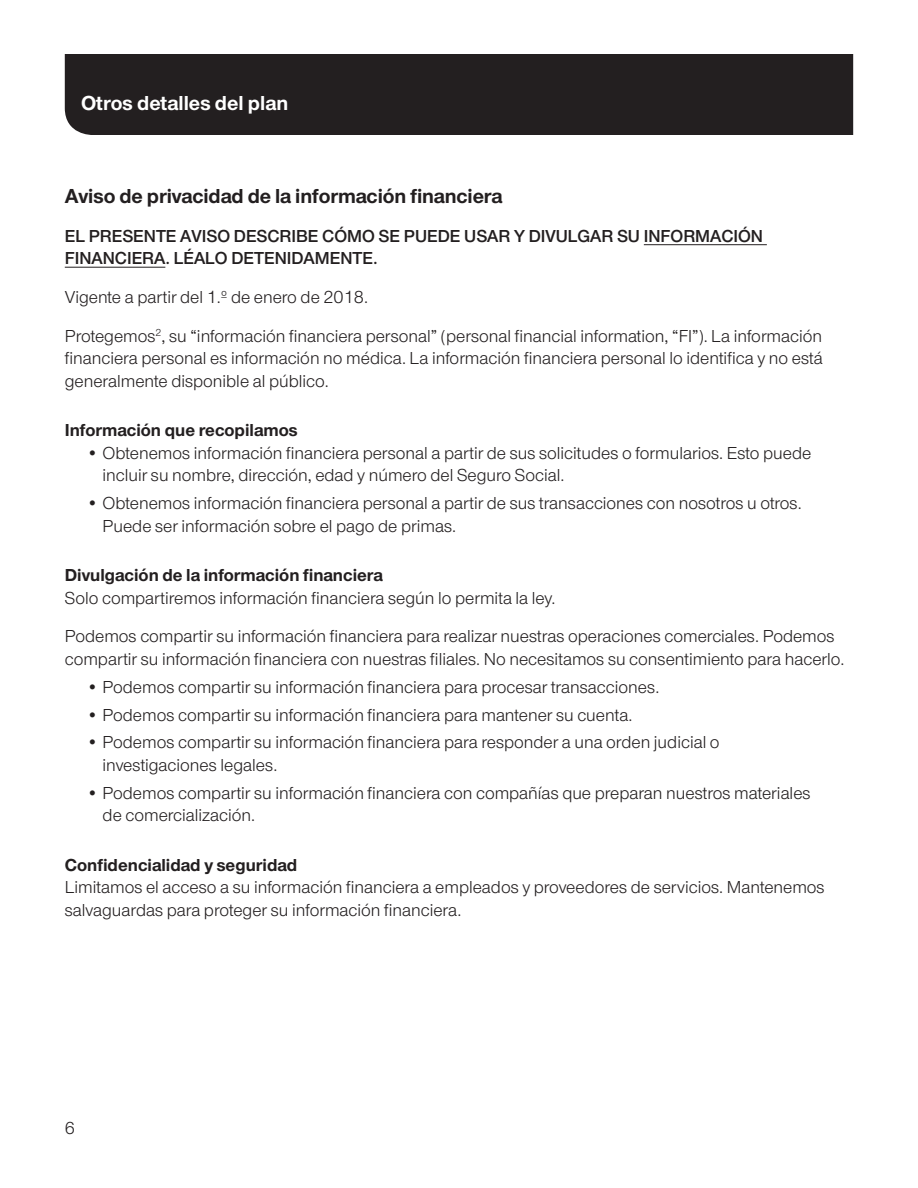
<style>
.page{position:relative;width:918px;height:1188px;background:#fff}
.page>*{position:absolute;margin:0;border:0;box-sizing:border-box;transform-origin:0 0}
.SUB_Subhead___12_15{font:700 21px "UHC Sans";letter-spacing:-.005em;color:#231f20}
.t1{font:700 21px "UHC Sans";color:#fff}
.Body___bullets_12_15{font:18px/22.5px "UHC Sans";color:#231f20}
.Body___12_15{font:18px/22.5px "UHC Sans";color:#231f20;text-align:justify}
.Body_BEFORE_bullet{font:18px/22.5px "UHC Sans";color:#231f20}
.Body___12_15-2{font:600 18px/22.5px "UHC Sans";color:#231f20}
.SUB_Subhead___AFTER{font:700 18px "UHC Sans";color:#231f20}
.SUB_Subhead___12_15-2{font:700 18px "UHC Sans";color:#231f20}
</style>
<div class="page">
<div style="left:65px;top:54px;width:788px;height:81px;background:#231f20"></div>
<hr style="left:644px;top:244px;width:123px;height:1px;background:#231f20">
<hr style="left:65px;top:267px;width:100px;height:1px;background:#231f20">
<p class="t1" style="left:81px;top:88px;width:209px">Otros detalles del plan</p>
<p class="SUB_Subhead___12_15" style="left:65px;top:182px;width:439px">Aviso de privacidad de la información financiera</p>
<p class="Body___12_15-2" style="left:65px;top:224px;width:700px">EL PRESENTE AVISO DESCRIBE CÓMO SE PUEDE USAR Y DIVULGAR SU INFORMACIÓN<br>FINANCIERA. LÉALO DETENIDAMENTE.</p>
<p class="Body___12_15" style="left:65px;top:285px;width:305px">Vigente a partir del 1.º de enero de 2018.</p>
<p class="Body___12_15" style="left:65px;top:324px;width:760px">Protegemos<sup>2</sup>, su “información financiera personal” (personal financial information, “FI”). La información financiera personal es información no médica. La información financiera personal lo identifica y no está generalmente disponible al público.</p>
<p class="SUB_Subhead___12_15-2" style="left:65px;top:418px;width:234px">Información que recopilamos</p>
<p class="Body___bullets_12_15" style="left:103px;top:441px;width:710px;text-indent:-16px">• Obtenemos información financiera personal a partir de sus solicitudes o formularios. Esto puede incluir su nombre, dirección, edad y número del Seguro Social.</p>
<p class="Body___bullets_12_15" style="left:103px;top:491px;width:701px;text-indent:-16px">• Obtenemos información financiera personal a partir de sus transacciones con nosotros u otros.<br>Puede ser información sobre el pago de primas.</p>
<p class="SUB_Subhead___AFTER" style="left:65px;top:563px;width:320px">Divulgación de la información financiera</p>
<p class="Body___12_15" style="left:65px;top:586px;width:492px">Solo compartiremos información financiera según lo permita la ley.</p>
<p class="Body_BEFORE_bullet" style="left:65px;top:624px;width:781px">Podemos compartir su información financiera para realizar nuestras operaciones comerciales. Podemos compartir su información financiera con nuestras filiales. No necesitamos su consentimiento para hacerlo.</p>
<p class="Body___bullets_12_15" style="left:86px;top:675px;width:574px">• Podemos compartir su información financiera para procesar transacciones.</p>
<p class="Body___bullets_12_15" style="left:86px;top:703px;width:548px">• Podemos compartir su información financiera para mantener su cuenta.</p>
<p class="Body___bullets_12_15" style="left:103px;top:731px;width:619px;text-indent:-16px">• Podemos compartir su información financiera para responder a una orden judicial o investigaciones legales.</p>
<p class="Body___bullets_12_15" style="left:103px;top:781px;width:710px;text-indent:-16px">• Podemos compartir su información financiera con compañías que preparan nuestros materiales de comercialización.</p>
<p class="SUB_Subhead___AFTER" style="left:65px;top:853px;width:234px">Confidencialidad y seguridad</p>
<p class="Body___12_15" style="left:65px;top:875px;width:761px">Limitamos el acceso a su información financiera a empleados y proveedores de servicios. Mantenemos salvaguardas para proteger su información financiera.</p>
<p class="Body___12_15" style="left:65px;top:1116px;width:12px">6</p>
</div>
